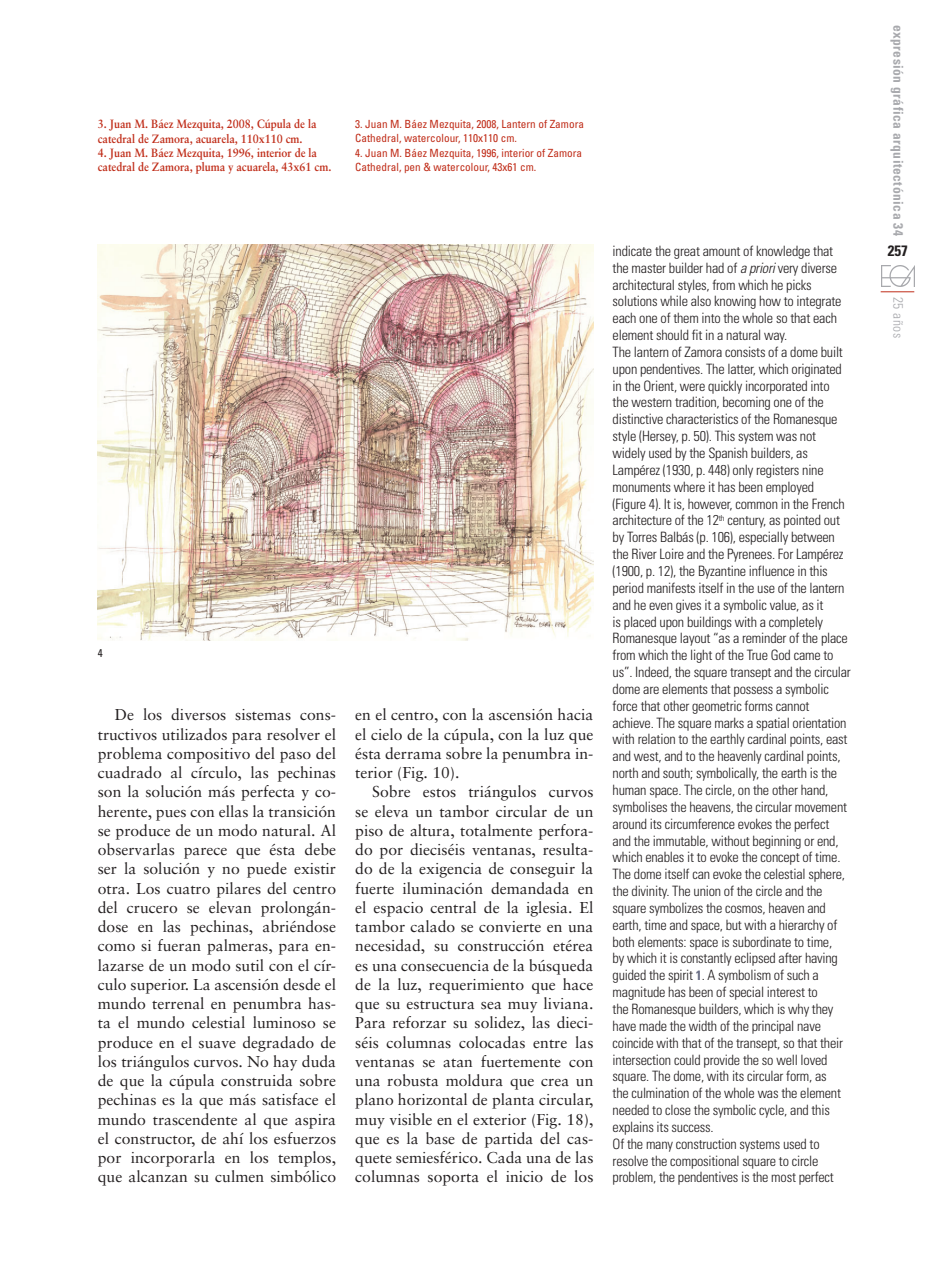
<style>
.page{position:relative;width:936px;height:1276px;background:#fff}
.page>*{position:absolute;margin:0;border:0;box-sizing:border-box;transform-origin:0 0}
.t1{font:15.75px/19.2px "Sabon";color:#231f20;text-align:justify}
.t2{font:700 condensed 15px "Univers";color:#231f20}
.t3{font:300 condensed 14.25px/16.8px "Univers";letter-spacing:-.015em;color:#231f20}
.t4{font:700 condensed 13.5px "Univers";letter-spacing:.035em;color:#a8a9ad}
.t5{font:300 condensed 13.5px "Univers";letter-spacing:.035em;color:#a8a9ad}
.t6{font:700 12px/14.2px "Sabon";color:#c02d19;scale:.9 1}
.t7{font:condensed 11.25px/14.2px "Univers";color:#c02d19}
.t8{font:condensed 11.25px "Univers";color:#231f20}
.s1{font-style:italic}
.s2{font-weight:700;font-size:13.5px;color:#6b6f86}
</style>
<div class="page">
<hr style="left:0;top:0;width:1px;height:1276px;background:#a2a4ba">
<img style="left:98px;top:244px;width:495px;height:397px">
<img style="left:881px;top:265px;width:33px;height:21px">
<hr style="left:880px;top:291px;width:34px;height:1px;background:#c02d19">
<p class="t6" style="left:98px;top:117px;width:244px">3. Juan M. Báez Mezquita, 2008, Cúpula de la catedral de Zamora, acuarela, 110x110 cm.</p>
<p class="t6" style="left:98px;top:145px;width:261px">4. Juan M. Báez Mezquita, 1996, interior de la catedral de Zamora, pluma y acuarela, 43x61 cm.</p>
<p class="t7" style="left:355px;top:117px;width:230px">3. Juan M. Báez Mezquita, 2008, Lantern of Zamora<br>Cathedral, watercolour, 110x110 cm.</p>
<p class="t7" style="left:355px;top:145px;width:228px">4. Juan M. Báez Mezquita, 1996, interior of Zamora<br>Cathedral, pen &amp; watercolour, 43x61 cm.</p>
<p class="t8" style="left:98px;top:646px;width:6px">4</p>
<p class="t1" style="left:98px;top:705px;width:240px;text-indent:17px">De los diversos sistemas cons&shy;tructivos utilizados para resolver el problema compositivo del paso del cuadrado al círculo, las pechinas son la solución más perfecta y co&shy;herente, pues con ellas la transición se produce de un modo natural. Al observarlas parece que ésta debe ser la solución y no puede existir otra. Los cuatro pilares del centro del crucero se elevan prolongán&shy;dose en las pechinas, abriéndose como si fueran palmeras, para en&shy;lazarse de un modo sutil con el cír&shy;culo superior. La ascensión desde el mundo terrenal en penumbra has&shy;ta el mundo celestial luminoso se produce en el suave degradado de los triángulos curvos. No hay duda de que la cúpula construida sobre pechinas es la que más satisface el mundo trascendente al que aspira el constructor, de ahí los esfuerzos por incorporarla en los templos, que alcanzan su culmen simbólico</p>
<p class="t1" style="left:355px;top:705px;width:240px">en el centro, con la ascensión hacia el cielo de la cúpula, con la luz que ésta derrama sobre la penumbra in&shy;terior (Fig. 10).</p>
<p class="t1" style="left:355px;top:782px;width:240px;text-indent:17px">Sobre estos triángulos curvos se eleva un tambor circular de un piso de altura, totalmente perfora&shy;do por dieciséis ventanas, resulta&shy;do de la exigencia de conseguir la fuerte iluminación demandada en el espacio central de la iglesia. El tambor calado se convierte en una necesidad, su construcción etérea es una consecuencia de la búsqueda de la luz, requerimiento que hace que su estructura sea muy liviana.<br>Para reforzar su solidez, las dieci&shy;séis columnas colocadas entre las ventanas se atan fuertemente con una robusta moldura que crea un plano horizontal de planta circular, muy visible en el exterior (Fig. 18), que es la base de partida del cas&shy;quete semiesférico. Cada una de las columnas soporta el inicio de los</p>
<p class="t3" style="left:612px;top:242px;width:240px">indicate the great amount of knowledge that the master builder had of <span class="s1">a priori</span> very diverse architectural styles, from which he picks solutions while also knowing how to integrate each one of them into the whole so that each element should fit in a natural way.<br>The lantern of Zamora consists of a dome built upon pendentives. The latter, which originated in the Orient, were quickly incorporated into<br>the western tradition, becoming one of the distinctive characteristics of the Romanesque style (Hersey, p. 50). This system was not widely used by the Spanish builders, as Lampérez (1930, p. 448) only registers nine monuments where it has been employed (Figure 4). It is, however, common in the French architecture of the 12<sup>th</sup> century, as pointed out by Torres Balbás (p. 106), especially between the River Loire and the Pyrenees. For Lampérez (1900, p. 12), the Byzantine influence in this period manifests itself in the use of the lantern and he even gives it a symbolic value, as it<br>is placed upon buildings with a completely Romanesque layout “as a reminder of the place from which the light of the True God came to us”. Indeed, the square transept and the circular dome are elements that possess a symbolic force that other geometric forms cannot achieve. The square marks a spatial orientation with relation to the earthly cardinal points, east and west, and to the heavenly cardinal points, north and south; symbolically, the earth is the human space. The circle, on the other hand, symbolises the heavens, the circular movement around its circumference evokes the perfect and the immutable, without beginning or end, which enables it to evoke the concept of time.<br>The dome itself can evoke the celestial sphere, the divinity. The union of the circle and the square symbolizes the cosmos, heaven and earth, time and space, but with a hierarchy of both elements: space is subordinate to time,<br>by which it is constantly eclipsed after having guided the spirit <span class="s2">1</span>. A symbolism of such a magnitude has been of special interest to<br>the Romanesque builders, which is why they have made the width of the principal nave coincide with that of the transept, so that their intersection could provide the so well loved square. The dome, with its circular form, as<br>the culmination of the whole was the element needed to close the symbolic cycle, and this explains its success.<br>Of the many construction systems used to resolve the compositional square to circle problem, the pendentives is the most perfect</p>
<p class="t4" style="left:906px;top:25px;width:213px;rotate:90deg">expresión gráfica arquitectónica 34</p>
<p class="t2" style="left:887px;top:242px;width:21px">257</p>
<p class="t5" style="left:906px;top:297px;width:43px;rotate:90deg">25 años</p>
</div>
